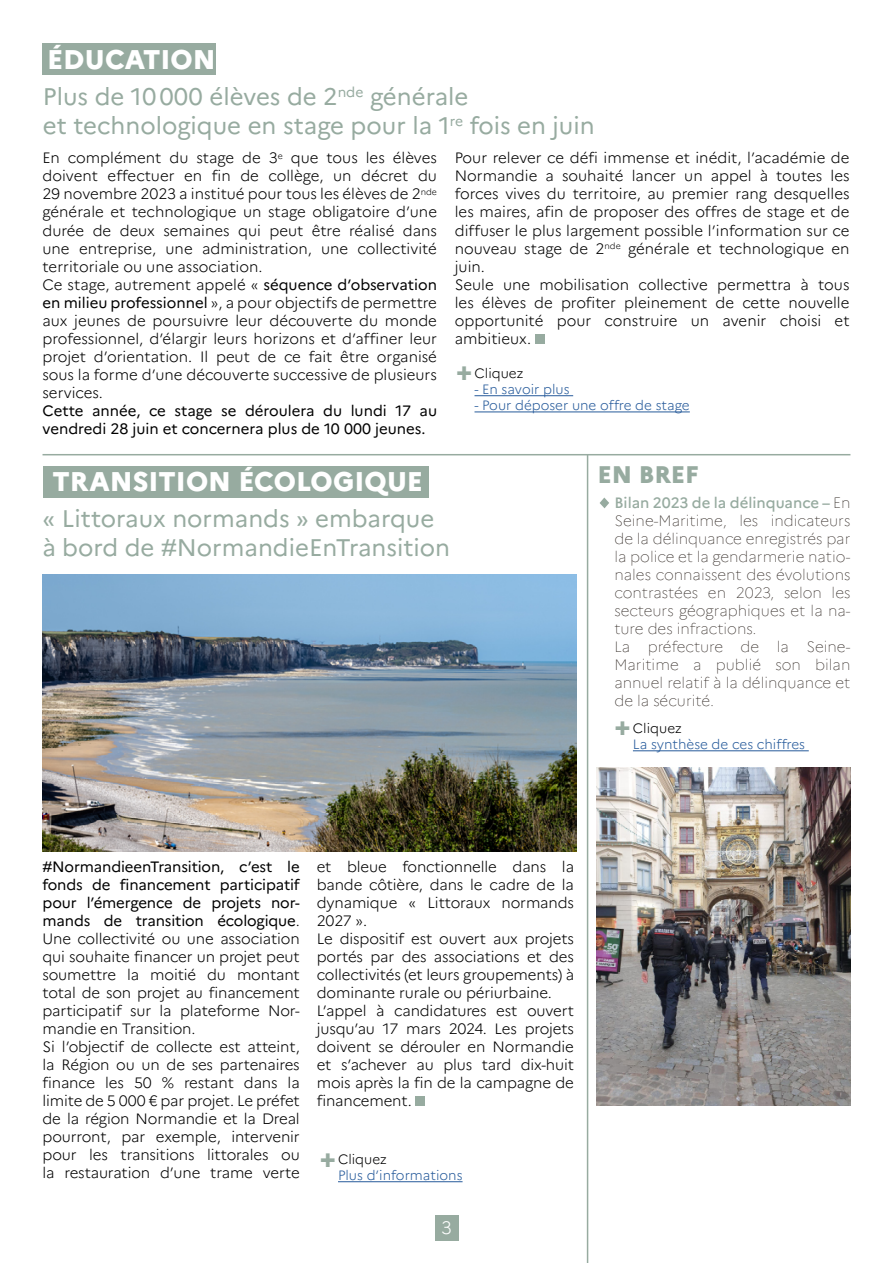
<style>
.page{position:relative;width:893px;height:1263px;background:#fff}
.page>*{position:absolute;margin:0;border:0;box-sizing:border-box;transform-origin:0 0}
.t1{font:800 27px "Marianne";color:#fff}
.t2{font:24px/28.8px "Marianne";color:#97aba0}
.t3{font:800 24px "Marianne";color:#97aba0}
.t4{font:300 18px "Marianne";color:#fff}
.t5{font:300 15px/18px "Marianne";letter-spacing:-.01em;color:#000}
.t6{font:100 15px/18px "Marianne";color:#2f2722}
.t7{font:15px/18px "Marianne";color:#000}
.t8{font:300 13.5px/16.2px "Marianne";color:#275b9b}
.t9{font:300 13.5px "Marianne";color:#000}
.s1{font-weight:400}
.s2{font-weight:800;font-size:27px;color:#97aba0}
.s3{font-weight:500;color:#97aba0}
.s4{color:#000}
</style>
<div class="page">
<div style="left:435px;top:1215px;width:23px;height:25px;background:#97aba0"></div>
<hr style="left:43px;top:454px;width:807px;height:1px;background:#97aba0">
<div style="left:535px;top:334px;width:9px;height:9px;background:#97aba0"></div>
<div style="left:43px;top:43px;width:173px;height:31px;background:#97aba0"></div>
<hr style="left:474px;top:395px;width:99px;height:1px;background:#275b9b">
<hr style="left:474px;top:412px;width:216px;height:1px;background:#275b9b">
<div style="left:43px;top:466px;width:385px;height:31px;background:#97aba0"></div>
<div style="left:416px;top:1096px;width:9px;height:10px;background:#97aba0"></div>
<hr style="left:338px;top:1181px;width:125px;height:1px;background:#275b9b">
<img style="left:43px;top:574px;width:533px;height:277px">
<hr style="left:587px;top:455px;width:1px;height:808px;background:#97aba0">
<svg style="left:600px;top:497px;width:9px;height:11px"></svg>
<hr style="left:633px;top:750px;width:176px;height:1px;background:#275b9b">
<img style="left:597px;top:767px;width:253px;height:339px">
<h1 class="t1" style="left:47px;top:43px;width:170px">ÉDUCATION</h1>
<h2 class="t2" style="left:43px;top:82px;width:553px">Plus de 10000 élèves de 2<sup>nde</sup> générale<br>et technologique en stage pour la 1<sup>re</sup> fois en juin</h2>
<p class="t5" style="left:43px;top:149px;width:396px">En complément du stage de 3<sup>e</sup> que tous les élèves doivent effectuer en fin de collège, un décret du 29 novembre 2023 a institué pour tous les élèves de 2<sup>nde </sup>générale et technologique un stage obligatoire d’une durée de deux semaines qui peut être réalisé dans une entreprise, une administration, une collectivité territoriale ou une association.<br>Ce stage, autrement appelé « <span class="s1">séquence d’observation en milieu professionnel</span> », a pour objectifs de permettre aux jeunes de poursuivre leur découverte du monde professionnel, d’élargir leurs horizons et d’affiner leur projet d’orientation. Il peut de ce fait être organisé sous la forme d’une découverte successive de plusieurs services.</p>
<p class="t7" style="left:43px;top:401px;width:396px">Cette année, ce stage se déroulera du lundi 17 au vendredi 28 juin et concernera plus de 10 000 jeunes.</p>
<p class="t5" style="left:455px;top:149px;width:396px">Pour relever ce défi immense et inédit, l’académie de Normandie a souhaité lancer un appel à toutes les forces vives du territoire, au premier rang desquelles les maires, afin de proposer des offres de stage et de diffuser le plus largement possible l’information sur ce nouveau stage de 2<sup>nde</sup> générale et technologique en juin.<br>Seule une mobilisation collective permettra à tous les élèves de profiter pleinement de cette nouvelle opportunité pour construire un avenir choisi et ambitieux.</p>
<p class="t9" style="left:456px;top:365px;width:69px"><span class="s2">+</span> Cliquez</p>
<p class="t8" style="left:474px;top:381px;width:97px">- En savoir plus</p>
<p class="t8" style="left:474px;top:397px;width:217px">- Pour déposer une offre de stage</p>
<h1 class="t1" style="left:52px;top:465px;width:372px">TRANSITION ÉCOLOGIQUE</h1>
<h2 class="t2" style="left:43px;top:504px;width:409px">« Littoraux normands » embarque à bord de #NormandieEnTransition</h2>
<h2 class="t3" style="left:597px;top:459px;width:103px">EN BREF</h2>
<p class="t6" style="left:614px;top:494px;width:238px"><span class="s3">Bilan 2023 de la délinquance –</span> En<br>Seine-Maritime, les indicateurs de la délinquance enregistrés par la police et la gendarmerie natio&shy;nales connaissent des évolutions contrastées en 2023, selon les secteurs géographiques et la na&shy;ture des infractions.<br>La préfecture de la Seine-<br>Maritime a publié son bilan annuel relatif à la délinquance et de la sécurité.</p>
<p class="t8" style="left:633px;top:720px;width:174px;text-indent:-18px"><span class="s2">+</span> <span class="s4">Cliquez<br></span>La synthèse de ces chiffres</p>
<p class="t5" style="left:43px;top:857px;width:259px"><span class="s1">#NormandieenTransition, c’est le fonds de financement participatif pour l’émergence de projets nor&shy;mands de transition écologique</span>.<br>Une collectivité ou une association qui souhaite financer un projet peut soumettre la moitié du montant total de son projet au financement participatif sur la plateforme Nor&shy;mandie en Transition.<br>Si l’objectif de collecte est atteint, la Région ou un de ses partenaires finance les 50 % restant dans la limite de 5 000 € par projet. Le préfet de la région Normandie et la Dreal pourront, par exemple, intervenir pour les transitions littorales ou la restauration d’une trame verte</p>
<p class="t5" style="left:317px;top:857px;width:259px">et bleue fonctionnelle dans la bande côtière, dans le cadre de la dynamique « Littoraux normands<br>2027 ».<br>Le dispositif est ouvert aux projets portés par des associations et des collectivités (et leurs groupements) à dominante rurale ou périurbaine.<br>L’appel à candidatures est ouvert jusqu’au 17 mars 2024. Les projets doivent se dérouler en Normandie et s’achever au plus tard dix-huit mois après la fin de la campagne de financement.</p>
<p class="t8" style="left:338px;top:1151px;width:126px;text-indent:-18px"><span class="s2">+</span> <span class="s4">Cliquez<br></span>Plus d’informations</p>
<p class="t4" style="left:441px;top:1217px;width:12px">3</p>
</div>
